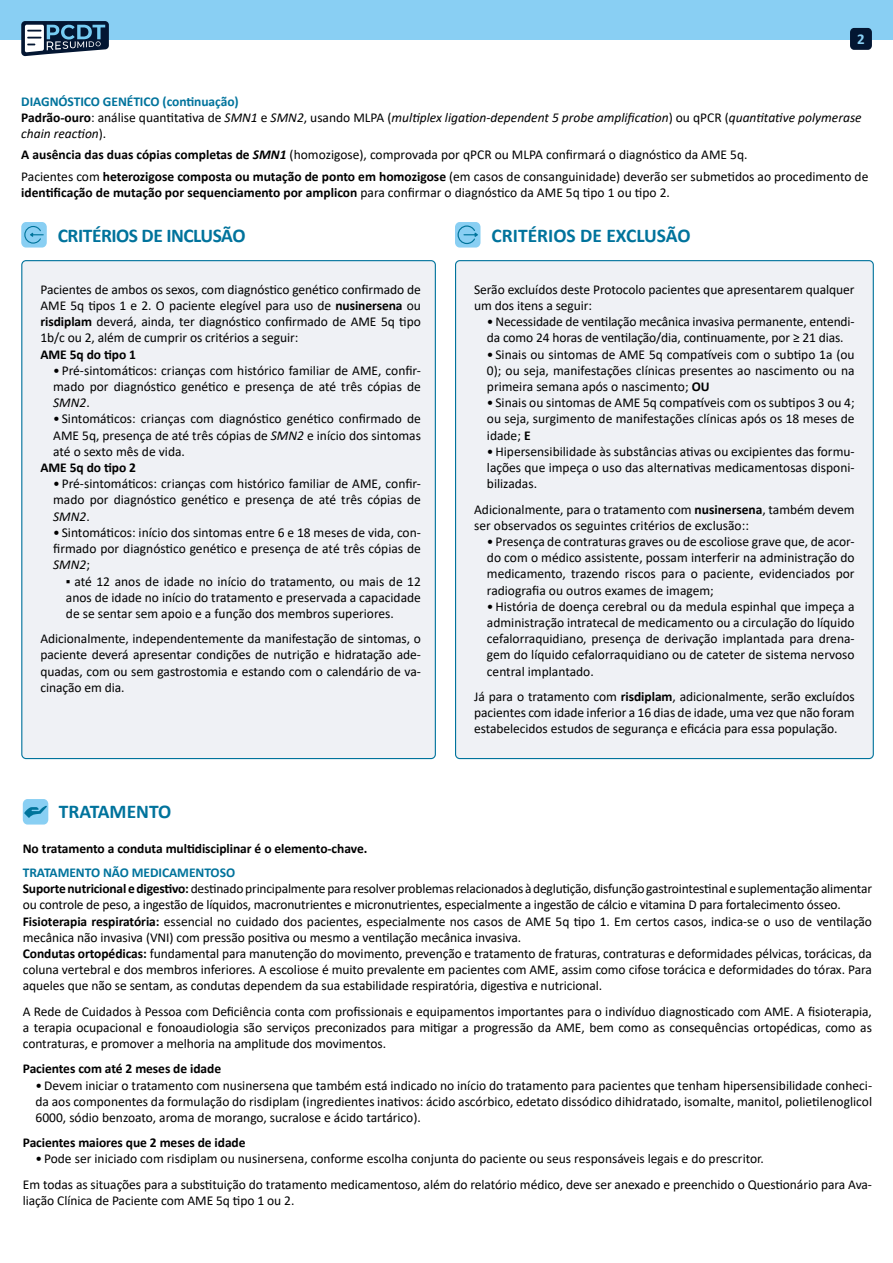
<style>
.page{position:relative;width:893px;height:1263px;background:#fff}
.page>*{position:absolute;margin:0;border:0;box-sizing:border-box;transform-origin:0 0}
.t1{font:700 19.5px "Calibri";color:#00739c}
.t2{font:700 19.5px "Calibri";letter-spacing:-.025em;color:#00739c}
.t3{font:700 15px "Calibri";color:#89cff3}
.t4{font:13.5px/16.2px "Calibri";letter-spacing:-.005em;color:#000;text-align:justify}
.t5{font:700 13.5px "Calibri";letter-spacing:-.005em;color:#000}
.t6{font:italic 13.5px/16.2px "Calibri";color:#000}
.s1{font-weight:700;font-style:normal;color:#00739c}
.s2{font-weight:700;font-style:normal}
.s3{font-style:normal}
.s4{font-weight:700}
.s5{font-weight:700;font-style:italic}
.s6{font-weight:400}
.s7{font-style:italic}
.s8{font-weight:700;color:#00739c}
</style>
<div class="page">
<div style="left:0;top:0;width:893px;height:39px;background:#89cff3"></div>
<div style="left:850px;top:28px;width:22px;height:22px;background:#031632;border-radius:4px"></div>
<svg style="left:21px;top:21px;width:88px;height:35px;background:#597086"></svg>
<div style="left:21px;top:222px;width:26px;height:26px;background:#89cff3;border-radius:5px"></div>
<svg style="left:24px;top:226px;width:20px;height:18px"></svg>
<div style="left:455px;top:222px;width:25px;height:26px;background:#89cff3;border-radius:5px"></div>
<svg style="left:458px;top:225px;width:20px;height:19px"></svg>
<div style="left:23px;top:799px;width:25px;height:25px;background:#89cff3;border-radius:5px"></div>
<svg style="left:24px;top:806px;width:23px;height:12px"></svg>
<div style="left:22px;top:261px;width:413px;height:497px;background:#eff1f5;border-radius:4px"></div>
<div style="left:456px;top:261px;width:417px;height:497px;background:#eff1f5;border-radius:4px"></div>
<p class="t3" style="left:857px;top:28px;width:9px">2</p>
<p class="t6" style="left:21px;top:93px;width:842px"><span class="s1">DIAGNÓSTICO GENÉTICO (continuação)<br></span><span class="s2">Padrão-ouro</span><span class="s3">: análise quantitativa de</span> SMN1 <span class="s3">e</span> SMN2<span class="s3">, usando MLPA (</span>multiplex ligation-dependent 5 probe amplification<span class="s3">) ou qPCR (</span>quantitative polymerase chain reaction<span class="s3">).</span></p>
<p class="t4" style="left:21px;top:143px;width:849px;line-height:22.2px"><span class="s4">A ausência das duas cópias completas de</span> <span class="s5">SMN1</span> (homozigose), comprovada por qPCR ou MLPA confirmará o diagnóstico da AME 5q.<br>Pacientes com <span class="s4">heterozigose composta ou mutação de ponto em homozigose</span> (em casos de consanguinidade) deverão ser submetidos ao procedimento de</p>
<p class="t5" style="left:21px;top:183px;width:650px">identificação de mutação por sequenciamento por amplicon <span class="s6">para confirmar o diagnóstico da AME 5q tipo 1 ou tipo 2.</span></p>
<h1 class="t2" style="left:58px;top:222px;width:189px">CRITÉRIOS DE INCLUSÃO</h1>
<h1 class="t1" style="left:492px;top:222px;width:200px">CRITÉRIOS DE EXCLUSÃO</h1>
<p class="t4" style="left:40px;top:281px;width:382px">Pacientes de ambos os sexos, com diagnóstico genético confirmado de AME 5q tipos 1 e 2. O paciente elegível para uso de <span class="s4">nusinersena</span> ou <span class="s4">risdiplam</span> deverá, ainda, ter diagnóstico confirmado de AME 5q tipo 1b/c ou 2, além de cumprir os critérios a seguir:</p>
<p class="t5" style="left:40px;top:345px;width:97px">AME 5q do tipo 1</p>
<p class="t4" style="left:53px;top:362px;width:369px">• Pré-sintomáticos: crianças com histórico familiar de AME, confir&shy;mado por diagnóstico genético e presença de até três cópias de <span class="s7">SMN2</span>.</p>
<p class="t4" style="left:53px;top:411px;width:369px">• Sintomáticos: crianças com diagnóstico genético confirmado de AME 5q, presença de até três cópias de <span class="s7">SMN2</span> e início dos sintomas até o sexto mês de vida.</p>
<p class="t5" style="left:40px;top:458px;width:97px">AME 5q do tipo 2</p>
<p class="t4" style="left:53px;top:475px;width:369px">• Pré-sintomáticos: crianças com histórico familiar de AME, confir&shy;mado por diagnóstico genético e presença de até três cópias de <span class="s7">SMN2</span>.</p>
<p class="t4" style="left:53px;top:524px;width:369px">• Sintomáticos: início dos sintomas entre 6 e 18 meses de vida, con&shy;firmado por diagnóstico genético e presença de até três cópias de <span class="s7">SMN2</span>;</p>
<p class="t4" style="left:66px;top:573px;width:356px">▪ até 12 anos de idade no início do tratamento, ou mais de 12 anos de idade no início do tratamento e preservada a capacidade de se sentar sem apoio e a função dos membros superiores.</p>
<p class="t4" style="left:40px;top:630px;width:382px">Adicionalmente, independentemente da manifestação de sintomas, o paciente deverá apresentar condições de nutrição e hidratação ade&shy;quadas, com ou sem gastrostomia e estando com o calendário de va&shy;cinação em dia.</p>
<p class="t4" style="left:474px;top:281px;width:382px">Serão excluídos deste Protocolo pacientes que apresentarem qualquer um dos itens a seguir:</p>
<p class="t4" style="left:487px;top:313px;width:369px">•Necessidade de ventilação mecânica invasiva permanente, entendi&shy;da como 24 horas de ventilação/dia, continuamente, por ≥ 21 dias.</p>
<p class="t4" style="left:487px;top:346px;width:369px">• Sinais ou sintomas de AME 5q compatíveis com o subtipo 1a (ou 0); ou seja, manifestações clínicas presentes ao nascimento ou na primeira semana após o nascimento; <span class="s4">OU</span></p>
<p class="t4" style="left:487px;top:394px;width:369px">• Sinais ou sintomas de AME 5q compatíveis com os subtipos 3 ou 4; ou seja, surgimento de manifestações clínicas após os 18 meses de idade; <span class="s4">E</span></p>
<p class="t4" style="left:487px;top:443px;width:369px">•Hipersensibilidade às substâncias ativas ou excipientes das formu&shy;lações que impeça o uso das alternativas medicamentosas disponi&shy;bilizadas.</p>
<p class="t4" style="left:474px;top:501px;width:382px">Adicionalmente, para o tratamento com <span class="s4">nusinersena</span>, também devem ser observados os seguintes critérios de exclusão::</p>
<p class="t4" style="left:487px;top:533px;width:369px">• Presença de contraturas graves ou de escoliose grave que, de acor&shy;do com o médico assistente, possam interferir na administração do medicamento, trazendo riscos para o paciente, evidenciados por radiografia ou outros exames de imagem;</p>
<p class="t4" style="left:487px;top:598px;width:369px">•História de doença cerebral ou da medula espinhal que impeça a administração intratecal de medicamento ou a circulação do líquido cefalorraquidiano, presença de derivação implantada para drena&shy;gem do líquido cefalorraquidiano ou de cateter de sistema nervoso central implantado.</p>
<p class="t4" style="left:474px;top:688px;width:382px">Já para o tratamento com <span class="s4">risdiplam</span>, adicionalmente, serão excluídos pacientes com idade inferior a 16 dias de idade, uma vez que não foram estabelecidos estudos de segurança e eficácia para essa população.</p>
<h1 class="t1" style="left:59px;top:798px;width:114px">TRATAMENTO</h1>
<p class="t5" style="left:23px;top:839px;width:346px">No tratamento a conduta multidisciplinar é o elemento-chave.</p>
<p class="t4" style="left:23px;top:864px;width:851px;text-align:left"><span class="s8">TRATAMENTO NÃO MEDICAMENTOSO<br></span><span class="s4">Suporte nutricional e digestivo:</span> destinado principalmente para resolver problemas relacionados à deglutição, disfunção gastrointestinal e suplementação alimentar ou controle de peso, a ingestão de líquidos, macronutrientes e micronutrientes, especialmente a ingestão de cálcio e vitamina D para fortalecimento ósseo.<br><span class="s4">Fisioterapia respiratória:</span> essencial no cuidado dos pacientes, especialmente nos casos de AME 5q tipo 1. Em certos casos, indica-se o uso de ventilação mecânica não invasiva (VNI) com pressão positiva ou mesmo a ventilação mecânica invasiva.<br><span class="s4">Condutas ortopédicas:</span> fundamental para manutenção do movimento, prevenção e tratamento de fraturas, contraturas e deformidades pélvicas, torácicas, da coluna vertebral e dos membros inferiores. A escoliose é muito prevalente em pacientes com AME, assim como cifose torácica e deformidades do tórax. Para aqueles que não se sentam, as condutas dependem da sua estabilidade respiratória, digestiva e nutricional.</p>
<p class="t4" style="left:23px;top:1003px;width:851px">A Rede de Cuidados à Pessoa com Deficiência conta com profissionais e equipamentos importantes para o indivíduo diagnosticado com AME. A fisioterapia, a terapia ocupacional e fonoaudiologia são serviços preconizados para mitigar a progressão da AME, bem como as consequências ortopédicas, como as contraturas, e promover a melhoria na amplitude dos movimentos.</p>
<p class="t5" style="left:23px;top:1059px;width:200px">Pacientes com até 2 meses de idade</p>
<p class="t4" style="left:36px;top:1076px;width:838px">•Devem iniciar o tratamento com nusinersena que também está indicado no início do tratamento para pacientes que tenham hipersensibilidade conheci&shy;da aos componentes da formulação do risdiplam (ingredientes inativos: ácido ascórbico, edetato dissódico dihidratado, isomalte, manitol, polietilenoglicol 6000, sódio benzoato, aroma de morango, sucralose e ácido tartárico).</p>
<p class="t5" style="left:23px;top:1133px;width:224px">Pacientes maiores que 2 meses de idade</p>
<p class="t4" style="left:23px;top:1146px;width:851px;line-height:25.2px;text-indent:13px">• Pode ser iniciado com risdiplam ou nusinersena, conforme escolha conjunta do paciente ou seus responsáveis legais e do prescritor.<br>Em todas as situações para a substituição do tratamento medicamentoso, além do relatório médico, deve ser anexado e preenchido o Questionário para Ava-</p>
<p class="t4" style="left:23px;top:1192px;width:273px">liação Clínica de Paciente com AME 5q tipo 1 ou 2.</p>
</div>
